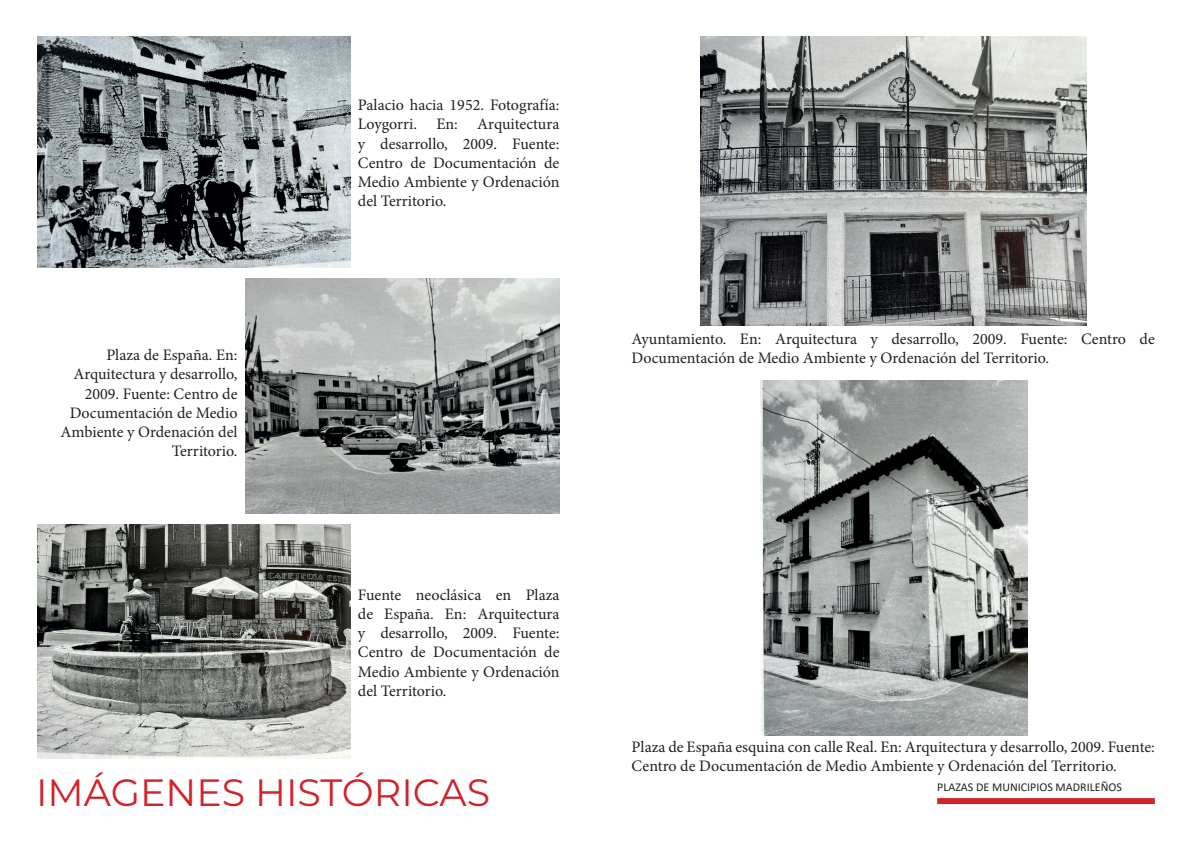
<style>
.page{position:relative;width:1191px;height:842px;background:#fff}
.page>*{position:absolute;margin:0;border:0;box-sizing:border-box;transform-origin:0 0}
.t1{font:38px "Montserrat";color:#d1232a}
.t2{font:16px/19.2px "Minion Pro";color:#231f20}
.t3{font:12px "Calibri";color:#231f20}
</style>
<div class="page">
<div style="left:937px;top:798px;width:217px;height:6px;background:#d1232a"></div>
<img style="left:246px;top:278px;width:313px;height:235px">
<img style="left:37px;top:36px;width:313px;height:232px">
<img style="left:37px;top:524px;width:313px;height:235px">
<img style="left:760px;top:380px;width:267px;height:356px">
<img style="left:700px;top:36px;width:386px;height:289px">
<p class="t2" style="left:61px;top:345px;width:178px;text-align:right">Plaza de España. En:<br>Arquitectura y desarrollo,<br>2009. Fuente: Centro de<br>Documentación de Medio<br>Ambiente y Ordenación del<br>Territorio.</p>
<p class="t2" style="left:358px;top:96px;width:203px;text-align:justify">Palacio hacia 1952. Fotografía:<br>Loygorri. En: Arquitectura y desarrollo, 2009. Fuente:<br>Centro de Documentación de Medio Ambiente y Ordenación del Territorio.</p>
<p class="t2" style="left:358px;top:585px;width:203px;text-align:justify">Fuente neoclásica en Plaza de España. En: Arquitectura y desarrollo, 2009. Fuente:<br>Centro de Documentación de Medio Ambiente y Ordenación del Territorio.</p>
<p class="t1" style="left:36px;top:766px;width:455px">IMÁGENES HISTÓRICAS</p>
<p class="t2" style="left:631px;top:329px;width:525px">Ayuntamiento. En: Arquitectura y desarrollo, 2009. Fuente: Centro de<br>Documentación de Medio Ambiente y Ordenación del Territorio.</p>
<p class="t2" style="left:631px;top:737px;width:525px">Plaza de España esquina con calle Real. En: Arquitectura y desarrollo, 2009. Fuente:<br>Centro de Documentación de Medio Ambiente y Ordenación del Territorio.</p>
<p class="t3" style="left:937px;top:778px;width:186px">PLAZAS DE MUNICIPIOS MADRILEÑOS</p>
</div>
